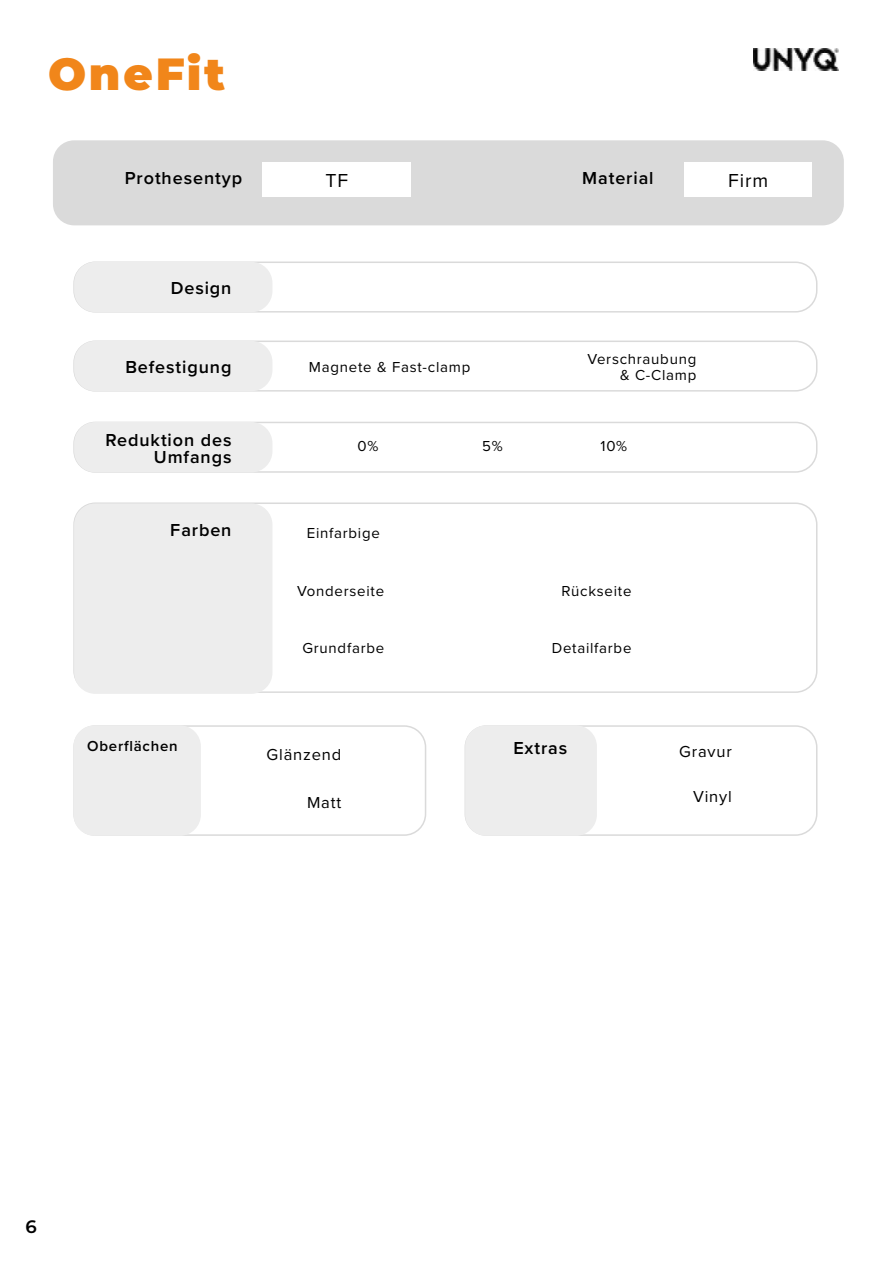
<style>
.page{position:relative;width:893px;height:1263px;background:#fff}
.page>*{position:absolute;margin:0;border:0;box-sizing:border-box;transform-origin:0 0}
.t1{font:900 45px "Montserrat";letter-spacing:.06em;color:#f1861a}
.t2{font:19.5px "Proxima Nova";letter-spacing:.05em;color:#000}
.t3{font:600 18px/16.5px "Proxima Nova";letter-spacing:.05em;color:#000;text-align:right}
.t4{font:600 18px "Montserrat";color:#000}
.t5{font:16.5px "Proxima Nova";letter-spacing:.05em;color:#000}
.t6{font:15px/16.5px "Proxima Nova";letter-spacing:.05em;color:#000;text-align:right}
.t7{font:600 15px "Proxima Nova";letter-spacing:.05em;color:#000}
</style>
<div class="page">
<img style="left:754px;top:48px;width:85px;height:22px">
<div style="left:53px;top:140px;width:791px;height:85px;background:#dadada;border-radius:21px"></div>
<div style="left:684px;top:163px;width:128px;height:34px;background:#fff"></div>
<div style="left:73px;top:502px;width:744px;height:191px;border:2px solid #dadada;border-radius:21px"></div>
<div style="left:74px;top:503px;width:198px;height:191px;background:#ededed;border-radius:21px"></div>
<div style="left:73px;top:341px;width:744px;height:51px;border:2px solid #dadada;border-radius:21px"></div>
<div style="left:74px;top:341px;width:198px;height:50px;background:#ededed;border-radius:21px"></div>
<div style="left:73px;top:261px;width:744px;height:52px;border:2px solid #dadada;border-radius:21px"></div>
<div style="left:74px;top:262px;width:198px;height:50px;background:#ededed;border-radius:21px"></div>
<div style="left:73px;top:422px;width:744px;height:51px;border:2px solid #dadada;border-radius:21px"></div>
<div style="left:74px;top:422px;width:198px;height:50px;background:#ededed;border-radius:21px"></div>
<div style="left:73px;top:725px;width:353px;height:111px;border:2px solid #dadada;border-radius:21px"></div>
<div style="left:73px;top:725px;width:128px;height:111px;background:#ededed;border-radius:21px"></div>
<div style="left:465px;top:725px;width:352px;height:111px;border:2px solid #dadada;border-radius:21px"></div>
<div style="left:465px;top:725px;width:132px;height:111px;background:#ededed;border-radius:21px"></div>
<div style="left:262px;top:163px;width:149px;height:34px;background:#fff"></div>
<h1 class="t1" style="left:48px;top:40px;width:178px">OneFit</h1>
<p class="t3" style="left:125px;top:169px;width:119px">Prothesentyp</p>
<h2 class="t2" style="left:325px;top:166px;width:24px">TF</h2>
<p class="t3" style="left:582px;top:169px;width:73px">Material</p>
<h2 class="t2" style="left:728px;top:166px;width:42px">Firm</h2>
<p class="t3" style="left:171px;top:279px;width:62px">Design</p>
<p class="t3" style="left:125px;top:358px;width:108px">Befestigung</p>
<p class="t6" style="left:309px;top:358px;width:163px">Magnete &amp; Fast-clamp</p>
<p class="t6" style="left:587px;top:350px;width:110px">Verschraubung &amp; C-Clamp</p>
<p class="t3" style="left:106px;top:431px;width:127px">Reduktion des<br>Umfangs</p>
<p class="t6" style="left:358px;top:437px;width:22px">0%</p>
<p class="t6" style="left:482px;top:437px;width:22px">5%</p>
<p class="t6" style="left:600px;top:437px;width:28px">10%</p>
<p class="t3" style="left:170px;top:521px;width:63px">Farben</p>
<p class="t6" style="left:307px;top:524px;width:75px">Einfarbige</p>
<p class="t6" style="left:297px;top:582px;width:88px">Vonderseite</p>
<p class="t6" style="left:561px;top:582px;width:72px">Rückseite</p>
<p class="t6" style="left:302px;top:639px;width:83px">Grundfarbe</p>
<p class="t6" style="left:552px;top:639px;width:81px">Detailfarbe</p>
<p class="t7" style="left:87px;top:734px;width:92px">Oberflächen</p>
<p class="t5" style="left:267px;top:742px;width:76px">Glänzend</p>
<p class="t5" style="left:307px;top:790px;width:36px">Matt</p>
<p class="t3" style="left:513px;top:739px;width:55px">Extras</p>
<p class="t5" style="left:679px;top:739px;width:54px">Gravur</p>
<p class="t5" style="left:693px;top:784px;width:40px">Vinyl</p>
<p class="t4" style="left:26px;top:1213px;width:13px">6</p>
</div>
